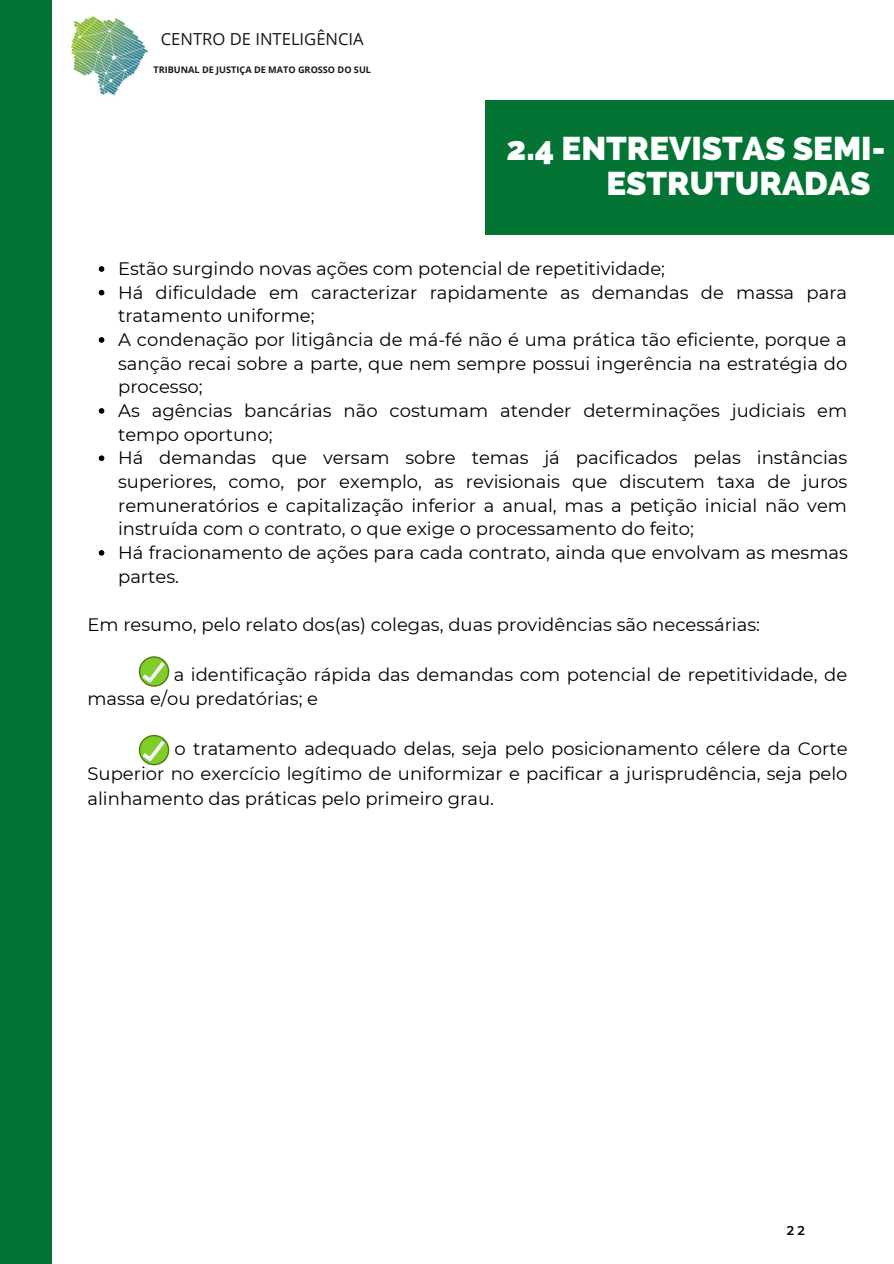
<style>
.page{position:relative;width:894px;height:1264px;background:#fff}
.page>*{position:absolute;margin:0;border:0;box-sizing:border-box;transform-origin:0 0}
.t1{font:800 33px/35px "Raleway";color:#fff}
.t2{font:18px/23.7px "Montserrat";color:#000}
.t3{font:16.65px "Open Sans";color:#181818}
.t4{font:600 12.75px "Montserrat";color:#000}
.t5{font:700 9.15px "Open Sans";color:#181818}
</style>
<div class="page">
<div style="left:485px;top:100px;width:408px;height:134px;background:#037433"></div>
<div style="left:0;top:0;width:52px;height:1263px;background:#037433"></div>
<img style="left:70px;top:16px;width:79px;height:80px">
<svg style="left:99px;top:266px;width:5px;height:6px"></svg>
<svg style="left:99px;top:290px;width:5px;height:5px"></svg>
<svg style="left:99px;top:337px;width:5px;height:6px"></svg>
<svg style="left:99px;top:408px;width:5px;height:6px"></svg>
<svg style="left:99px;top:455px;width:5px;height:6px"></svg>
<svg style="left:99px;top:550px;width:5px;height:5px"></svg>
<svg style="left:139px;top:735px;width:30px;height:30px"></svg>
<svg style="left:140px;top:736px;width:28px;height:28px"></svg>
<svg style="left:142px;top:740px;width:23px;height:21px"></svg>
<svg style="left:139px;top:656px;width:30px;height:30px"></svg>
<svg style="left:140px;top:657px;width:28px;height:28px"></svg>
<svg style="left:142px;top:662px;width:23px;height:21px"></svg>
<p class="t3" style="left:161px;top:27px;width:204px">CENTRO DE INTELIGÊNCIA</p>
<p class="t5" style="left:153px;top:63px;width:219px">TRIBUNAL DE JUSTIÇA DE MATO GROSSO DO SUL</p>
<h1 class="t1" style="left:606px;top:131px;width:280px;text-indent:-100px">2.4 ENTREVISTAS SEMI-<br>ESTRUTURADAS</h1>
<p class="t2" style="left:118px;top:257px;width:731px">Estão surgindo novas ações com potencial de repetitividade;<br>Há dificuldade em caracterizar rapidamente as demandas de massa para tratamento uniforme;<br>A condenação por litigância de má-fé não é uma prática tão eficiente, porque a sanção recai sobre a parte, que nem sempre possui ingerência na estratégia do processo;<br>As agências bancárias não costumam atender determinações judiciais em tempo oportuno;<br>Há demandas que versam sobre temas já pacificados pelas instâncias superiores, como, por exemplo, as revisionais que discutem taxa de juros remuneratórios e capitalização inferior a anual, mas a petição inicial não vem instruída com o contrato, o que exige o processamento do feito;<br>Há fracionamento de ações para cada contrato, ainda que envolvam as mesmas partes.</p>
<p class="t2" style="left:87px;top:613px;width:673px">Em resumo, pelo relato dos(as) colegas, duas providências são necessárias:</p>
<p class="t2" style="left:87px;top:662px;width:761px;line-height:24.8px;text-indent:86px">a identificação rápida das demandas com potencial de repetitividade, de massa e/ou predatórias; e</p>
<p class="t2" style="left:87px;top:736px;width:761px;line-height:24.8px;text-align:justify;text-indent:87px">o tratamento adequado delas, seja pelo posicionamento célere da Corte Superior no exercício legítimo de uniformizar e pacificar a jurisprudência, seja pelo alinhamento das práticas pelo primeiro grau.</p>
<p class="t4" style="left:786px;top:1222px;width:19px">22</p>
</div>
